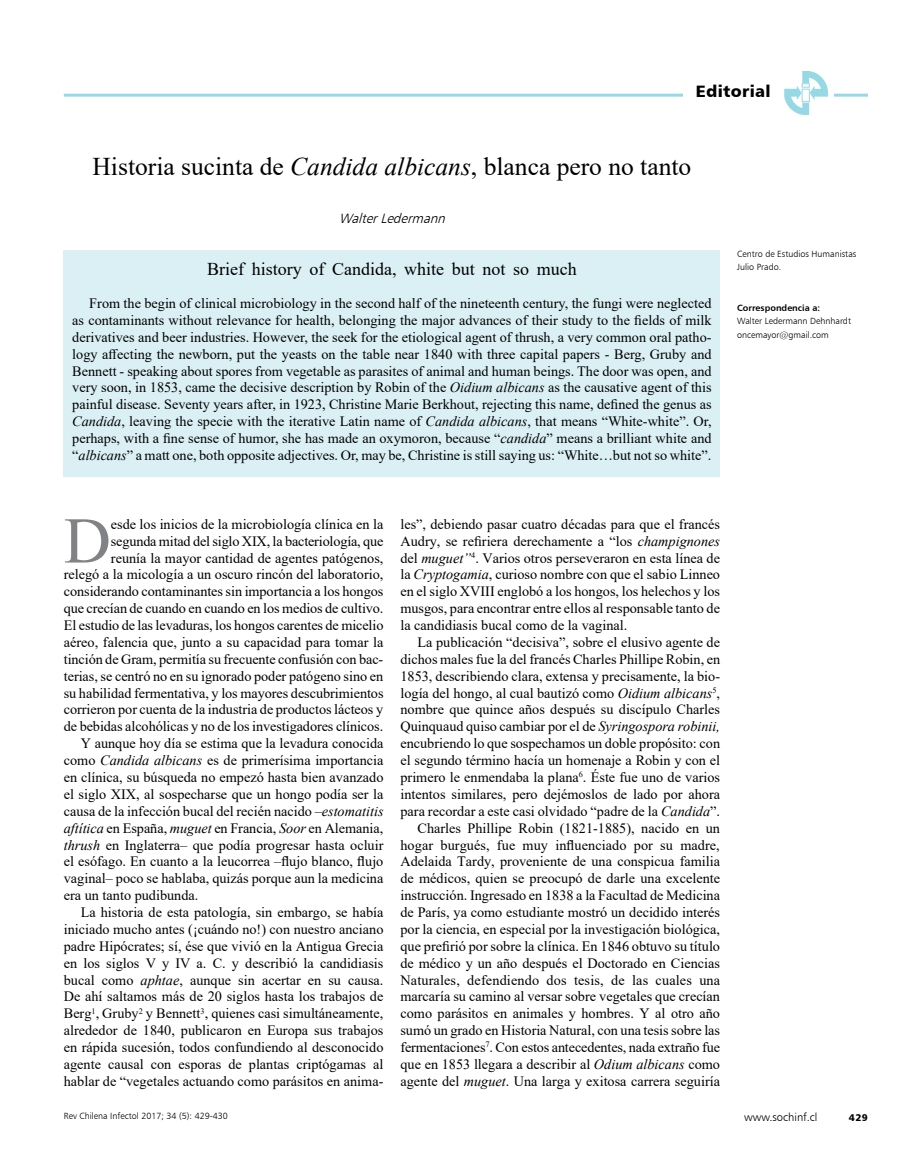
<style>
.page{position:relative;width:919px;height:1170px;background:#fff}
.page>*{position:absolute;margin:0;border:0;box-sizing:border-box;transform-origin:0 0}
.t1{font:65.25px "Times New Roman";color:#808285}
.t2{font:25.5px "Times New Roman";color:#000}
.t3{font:18px "Times New Roman";color:#000}
.t4{font:16.5px "Humanist 777 BT Black B";letter-spacing:.02em;color:#000}
.t5{font:14.25px/17px "Times New Roman";color:#000;text-align:justify}
.t6{font:italic 13.5px "Humanist 777 BT Light B";color:#000}
.t7{font:11.25px "Humanist 777 BT Light B";color:#000}
.t8{font:9.75px "Humanist 777 BT Black B";color:#000}
.t9{font:9px/13.5px "Humanist 777 BT Light B";color:#000}
.t10{font:9px "Humanist 777 BT Bold B";color:#000}
.s1{font-style:italic}
</style>
<div class="page">
<hr style="left:64px;top:94px;width:803px;height:3px;background:#97d8e5">
<div style="left:778px;top:90px;width:55px;height:10px;background:#fff"></div>
<svg style="left:784px;top:71px;width:44px;height:44px"></svg>
<div style="left:683px;top:80px;width:100px;height:29px;background:#fff"></div>
<div style="left:64px;top:250px;width:656px;height:227px;background:#dbf0f4"></div>
<p class="t4" style="left:695px;top:80px;width:76px">Editorial</p>
<h2 class="t2" style="left:93px;top:149px;width:600px">Historia sucinta de <span class="s1">Candida albicans</span>, blanca pero no tanto</h2>
<p class="t6" style="left:339px;top:210px;width:112px">WalterLedermann</p>
<p class="t3" style="left:207px;top:256px;width:371px">Brief history of Candida, white but not so much</p>
<p class="t5" style="left:72px;top:294px;width:640px;text-indent:17px">From the begin of clinical microbiology in the second half of the nineteenth century, the fungi were neglected as contaminants without relevance for health, belonging the major advances of their study to the fields of milk derivatives and beer industries. However, the seek for the etiological agent of thrush, a very common oral patho&shy;logy affecting the newborn, put the yeasts on the table near 1840 with three capital papers - Berg, Gruby and Bennett - speaking about spores from vegetable as parasites of animal and human beings. The door was open, and very soon, in 1853, came the decisive description by Robin of the <span class="s1">Oidium albicans</span> as the causative agent of this painful disease. Seventy years after, in 1923, Christine Marie Berkhout, rejecting this name, defined the genus as <span class="s1">Candida</span>, leaving the specie with the iterative Latin name of <span class="s1">Candida albicans</span>, that means “White-white”. Or, perhaps, with a fine sense of humor, she has made an oxymoron, because “<span class="s1">candida</span>” means a brilliant white and “<span class="s1">albicans</span>” a matt one, both opposite adjectives. Or, may be, Christine is still saying us: “White…but not so white”.</p>
<p class="t9" style="left:737px;top:247px;width:121px">Centro de Estudios Humanistas<br>Julio Prado.</p>
<p class="t10" style="left:737px;top:302px;width:85px">Correspondencia a:</p>
<p class="t9" style="left:737px;top:314px;width:115px">Walter Ledermann Dehnhardt oncemayor@gmail.com</p>
<h1 class="t1" style="left:64px;top:494px;width:49px">D</h1>
<p class="t5" style="left:111px;top:515px;width:274px">esde los inicios de la microbiología clínica en la</p>
<p class="t5" style="left:111px;top:532px;width:274px">segunda mitad del siglo XIX, la bacteriología, que</p>
<p class="t5" style="left:111px;top:549px;width:274px">reunía la mayor cantidad de agentes patógenos,</p>
<p class="t5" style="left:64px;top:565px;width:321px">relegó a la micología a un oscuro rincón del laboratorio,</p>
<p class="t5" style="left:64px;top:582px;width:321px">considerando contaminantes sin importancia a los hongos</p>
<p class="t5" style="left:64px;top:599px;width:321px">que crecían de cuando en cuando en los medios de cultivo.</p>
<p class="t5" style="left:64px;top:616px;width:321px">El estudio de las levaduras, los hongos carentes de micelio</p>
<p class="t5" style="left:64px;top:633px;width:321px">aéreo, falencia que, junto a su capacidad para tomar la</p>
<p class="t5" style="left:64px;top:650px;width:321px">tinción de Gram, permitía su frecuente confusión con bac-</p>
<p class="t5" style="left:64px;top:667px;width:321px">terias, se centró no en su ignorado poder patógeno sino en</p>
<p class="t5" style="left:64px;top:683px;width:321px">su habilidad fermentativa, y los mayores descubrimientos</p>
<p class="t5" style="left:64px;top:700px;width:321px">corrieron por cuenta de la industria de productos lácteos y</p>
<p class="t5" style="left:64px;top:717px;width:321px">de bebidas alcohólicas y no de los investigadores clínicos.</p>
<p class="t5" style="left:81px;top:734px;width:304px">Y aunque hoy día se estima que la levadura conocida</p>
<p class="t5" style="left:64px;top:751px;width:321px">como <span class="s1">Candida albicans</span> es de primerísima importancia</p>
<p class="t5" style="left:64px;top:768px;width:321px">en clínica, su búsqueda no empezó hasta bien avanzado</p>
<p class="t5" style="left:64px;top:785px;width:321px">el siglo XIX, al sospecharse que un hongo podía ser la</p>
<p class="t5" style="left:64px;top:802px;width:321px">causa de la infección bucal del recién nacido –<span class="s1">estomatitis</span></p>
<p class="t5" style="left:64px;top:818px;width:321px"><span class="s1">aftítica</span> en España, <span class="s1">muguet</span> en Francia, <span class="s1">Soor</span> en Alemania,</p>
<p class="t5" style="left:64px;top:835px;width:321px"><span class="s1">thrush</span> en Inglaterra– que podía progresar hasta ocluir</p>
<p class="t5" style="left:64px;top:852px;width:321px">el esófago. En cuanto a la leucorrea –flujo blanco, flujo</p>
<p class="t5" style="left:64px;top:869px;width:321px">vaginal– poco se hablaba, quizás porque aun la medicina</p>
<p class="t5" style="left:64px;top:886px;width:136px">era un tanto pudibunda.</p>
<p class="t5" style="left:81px;top:903px;width:304px">La historia de esta patología, sin embargo, se había</p>
<p class="t5" style="left:64px;top:920px;width:321px">iniciado mucho antes (¡cuándo no!) con nuestro anciano</p>
<p class="t5" style="left:64px;top:937px;width:321px">padre Hipócrates; sí, ése que vivió en la Antigua Grecia</p>
<p class="t5" style="left:64px;top:953px;width:321px">en los siglos V y IV a. C. y describió la candidiasis</p>
<p class="t5" style="left:64px;top:970px;width:321px">bucal como <span class="s1">aphtae</span>, aunque sin acertar en su causa.</p>
<p class="t5" style="left:64px;top:987px;width:321px">De ahí saltamos más de 20 siglos hasta los trabajos de</p>
<p class="t5" style="left:64px;top:1004px;width:321px">Berg<sup>1</sup>, Gruby<sup>2</sup> y Bennett<sup>3</sup>, quienes casi simultáneamente,</p>
<p class="t5" style="left:64px;top:1021px;width:321px">alrededor de 1840, publicaron en Europa sus trabajos</p>
<p class="t5" style="left:64px;top:1038px;width:321px">en rápida sucesión, todos confundiendo al desconocido</p>
<p class="t5" style="left:64px;top:1055px;width:321px">agente causal con esporas de plantas criptógamas al</p>
<p class="t5" style="left:64px;top:1072px;width:321px">hablar de “vegetales actuando como parásitos en anima-</p>
<p class="t9" style="left:64px;top:1109px;width:166px">Rev Chilena Infectol 2017; 34 (5): 429-430</p>
<p class="t5" style="left:400px;top:515px;width:321px">les”, debiendo pasar cuatro décadas para que el francés Audry, se refiriera derechamente a “los <span class="s1">champignones </span>del <span class="s1">muguet”</span><sup>4</sup>. Varios otros perseveraron en esta línea de la <span class="s1">Cryptogamia</span>, curioso nombre con que el sabio Linneo en el siglo XVIII englobó a los hongos, los helechos y los musgos, para encontrar entre ellos al responsable tanto de la candidiasis bucal como de la vaginal.</p>
<p class="t5" style="left:400px;top:633px;width:321px;text-align:right">La publicación “decisiva”, sobre el elusivo agente de dichos males fue la del francés Charles Phillipe Robin, en 1853, describiendo clara, extensa y precisamente, la bio&shy;logía del hongo, al cual bautizó como <span class="s1">Oidium albicans</span><sup>5</sup>, nombre que quince años después su discípulo Charles Quinquaud quiso cambiar por el de <span class="s1">Syringospora robinii, </span>encubriendo lo que sospechamos un doble propósito: con el segundo término hacía un homenaje a Robin y con el primero le enmendaba la plana<sup>6</sup>. Éste fue uno de varios intentos similares, pero dejémoslos de lado por ahora para recordar a este casi olvidado “padre de la <span class="s1">Candida</span>”.<br>Charles Phillipe Robin (1821-1885), nacido en un hogar burgués, fue muy influenciado por su madre, Adelaida Tardy, proveniente de una conspicua familia de médicos, quien se preocupó de darle una excelente instrucción. Ingresado en 1838 a la Facultad de Medicina de París, ya como estudiante mostró un decidido interés por la ciencia, en especial por la investigación biológica, que prefirió por sobre la clínica. En 1846 obtuvo su título de médico y un año después el Doctorado en Ciencias Naturales, defendiendo dos tesis, de las cuales una marcaría su camino al versar sobre vegetales que crecían como parásitos en animales y hombres. Y al otro año sumó un grado en Historia Natural, con una tesis sobre las fermentaciones<sup>7</sup>. Con estos antecedentes, nada extraño fue que en 1853 llegara a describir al <span class="s1">Odium albicans</span> como agente del <span class="s1">muguet</span>. Una larga y exitosa carrera seguiría</p>
<p class="t7" style="left:744px;top:1110px;width:75px">www.sochinf.cl</p>
<p class="t8" style="left:848px;top:1111px;width:20px">429</p>
</div>
